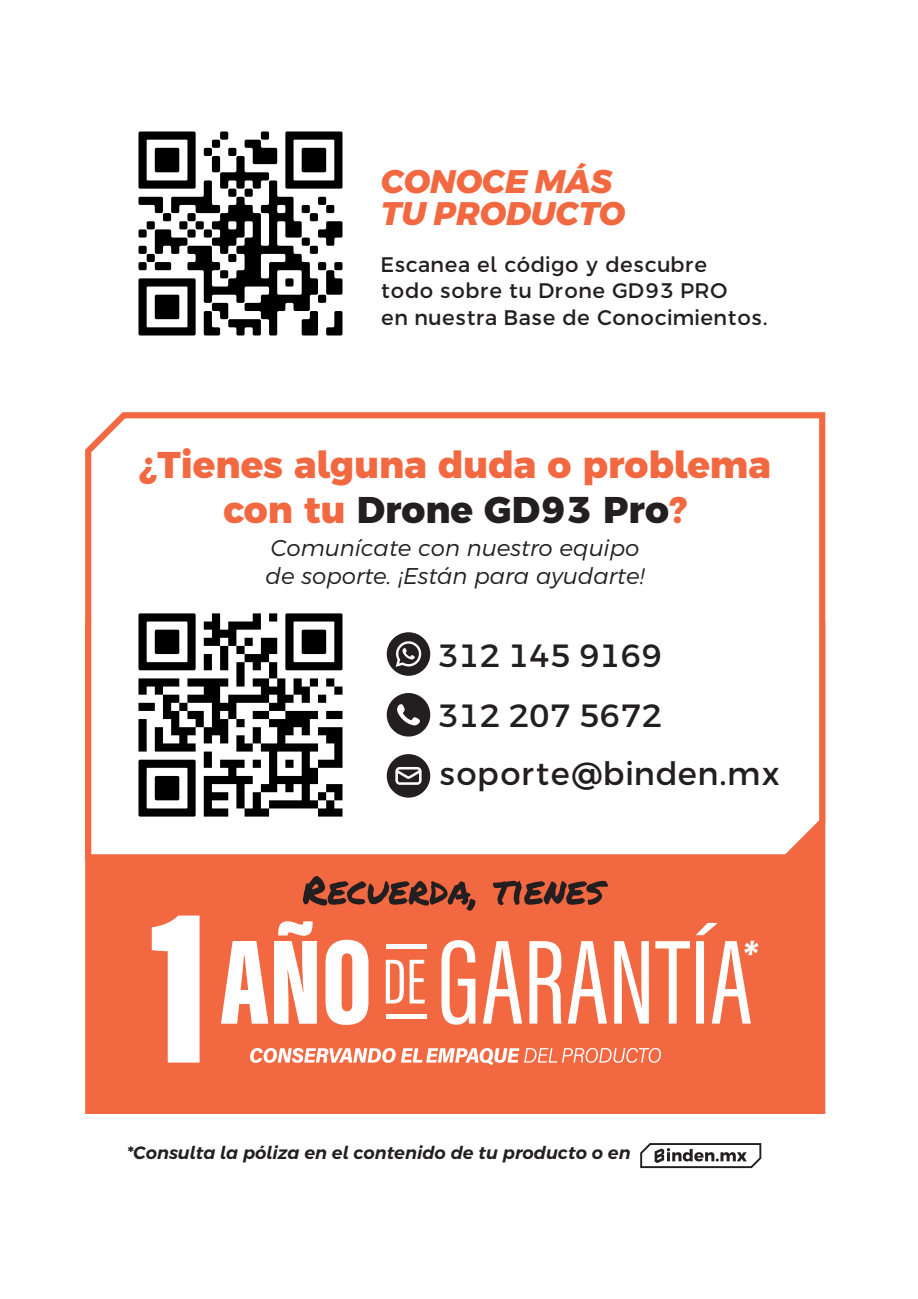
<style>
.page{position:relative;width:918px;height:1299px;background:#fff}
.page>*{position:absolute;margin:0;border:0;box-sizing:border-box;transform-origin:0 0}
.t1{font:800 37.2px/44.7px "Argentum Sans";color:#f26840;text-align:center}
.t2{font:italic 800 32.55px/32.5px "Argentum Sans";color:#f26840}
.t3{font:32.1px/60.8px "Argentum Sans";letter-spacing:-.05em;color:#231f20}
.t4{font:32.1px "Argentum Sans";color:#231f20}
.t5{font:italic 300 22.8px/27.3px "Argentum Sans";color:#231f20}
.t6{font:21px/26.1px "Argentum Sans";color:#231f20}
.t7{font:italic 600 17.7px "Argentum Sans";color:#231f20}
.s1{color:#231f20}
</style>
<div class="page">
<div style="left:85px;top:860px;width:740px;height:254px;background:#f26840"></div>
<svg style="left:85px;top:412px;width:740px;height:448px"></svg>
<img style="left:114px;top:588px;width:253px;height:254px">
<img style="left:138px;top:131px;width:205px;height:205px">
<svg style="left:387px;top:632px;width:43px;height:44px"></svg>
<svg style="left:387px;top:693px;width:43px;height:44px"></svg>
<svg style="left:387px;top:754px;width:43px;height:44px"></svg>
<svg style="left:250px;top:1048px;width:411px;height:17px"></svg>
<svg style="left:442px;top:940px;width:33px;height:85px"></svg>
<svg style="left:483px;top:941px;width:39px;height:83px"></svg>
<svg style="left:529px;top:941px;width:32px;height:83px"></svg>
<svg style="left:568px;top:941px;width:39px;height:83px"></svg>
<svg style="left:614px;top:941px;width:35px;height:83px"></svg>
<svg style="left:655px;top:941px;width:35px;height:83px"></svg>
<svg style="left:386px;top:960px;width:18px;height:44px"></svg>
<svg style="left:410px;top:960px;width:15px;height:44px"></svg>
<svg style="left:221px;top:941px;width:47px;height:83px"></svg>
<svg style="left:274px;top:921px;width:43px;height:103px"></svg>
<svg style="left:326px;top:940px;width:43px;height:85px"></svg>
<div style="left:386px;top:1014px;width:41px;height:5px;background:#fff"></div>
<hr style="left:386px;top:944px;width:41px;height:4px;background:#fff">
<svg style="left:152px;top:916px;width:48px;height:147px"></svg>
<svg style="left:696px;top:923px;width:63px;height:101px"></svg>
<svg style="left:640px;top:1143px;width:121px;height:25px"></svg>
<svg style="left:303px;top:876px;width:173px;height:35px;background:#a24b33"></svg>
<svg style="left:493px;top:881px;width:115px;height:24px;background:#84412e"></svg>
<h2 class="t2" style="left:381px;top:165px;width:246px">CONOCE MÁS<br>TU PRODUCTO</h2>
<p class="t6" style="left:381px;top:251px;width:389px">Escanea el código y descubre<br>todo sobre tu Drone GD93 PRO<br>en nuestra Base de Conocimientos.</p>
<h1 class="t1" style="left:140px;top:443px;width:633px">¿Tienes alguna duda o problema con tu <span class="s1">Drone GD93 Pro</span>?</h1>
<p class="t5" style="left:266px;top:534px;width:380px">Comunícate con nuestro equipo de soporte. ¡Están para ayudarte!</p>
<h3 class="t3" style="left:437px;top:624px;width:228px">312 145 9169<br>312 207 5672</h3>
<h3 class="t4" style="left:439px;top:748px;width:343px">soporte@binden.mx</h3>
<p class="t7" style="left:126px;top:1139px;width:506px">*Consulta la póliza en el contenido de tu producto o en</p>
</div>
